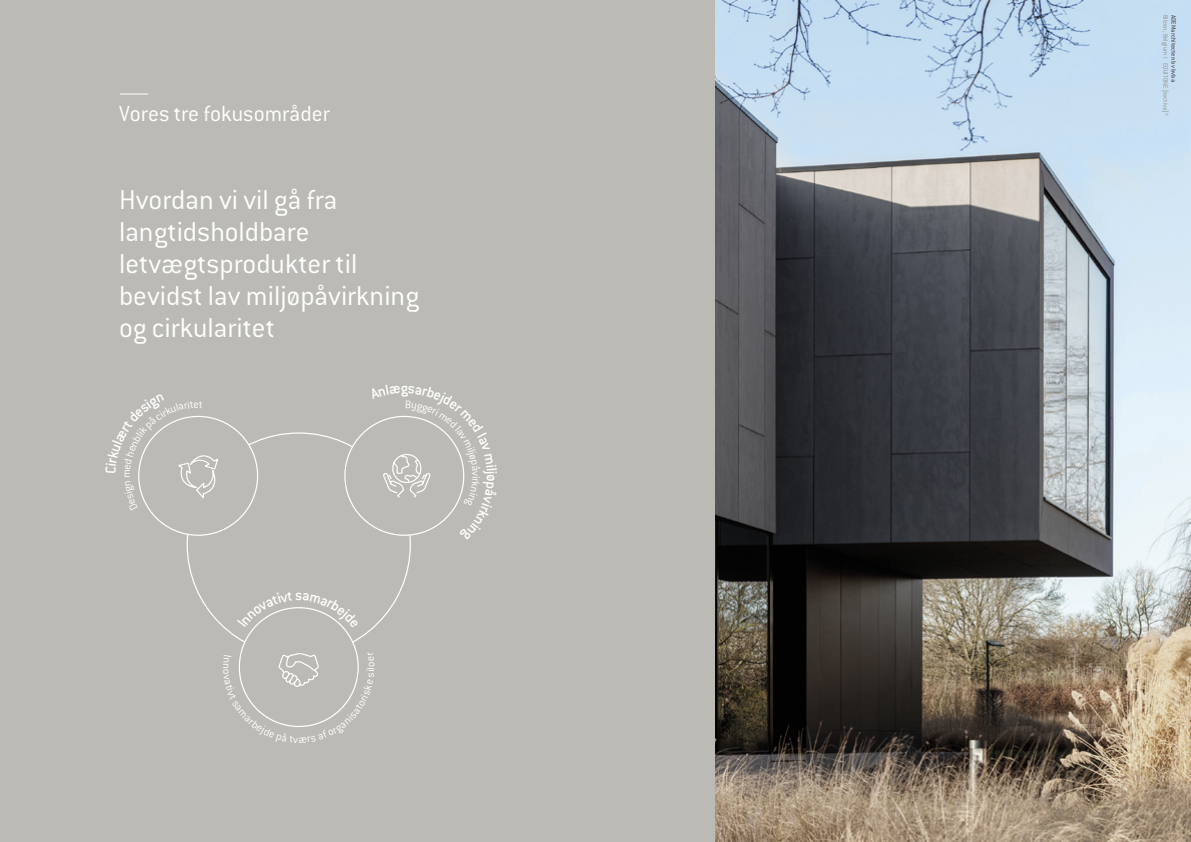
<style>
.page{position:relative;width:1191px;height:842px;background:#fff}
.page>*{position:absolute;margin:0;border:0;box-sizing:border-box;transform-origin:0 0}
.t1{font:300 30px/32px "ITC Conduit LTCE";color:#fff}
.t2{font:300 24px "ITC Conduit LTCE";color:#fff}
.t3{font:300 7px "ITC Conduit LTCE";color:#909188}
.t4{font:500 7px "ITC Conduit LTCE";color:#54565b}
.t5{font:300 4.1px "ITC Conduit LTCE";color:#909188}
</style>
<div class="page">
<img style="left:714px;top:0;width:477px;height:842px">
<div style="left:0;top:0;width:714px;height:842px;background:#bbbab4"></div>
<svg style="left:120px;top:94px;width:28px;height:1px"></svg>
<svg style="left:238px;top:649px;width:121px;height:78px"></svg>
<svg style="left:253px;top:607px;width:91px;height:21px"></svg>
<svg style="left:138px;top:415px;width:85px;height:96px"></svg>
<svg style="left:369px;top:415px;width:96px;height:125px"></svg>
<p class="t2" style="left:119px;top:100px;width:212px">Vores tre fokusområder</p>
<p class="t1" style="left:119px;top:184px;width:301px">Hvordan vi vil gå fra langtidsholdbare letvægtsprodukter til bevidst lav miljøpåvirkning og cirkularitet</p>
<p class="t3" style="left:1169px;top:15px;width:100px;rotate:90deg">Bilzen, Belgium I EQUITONE [tectiva]</p>
<p class="t4" style="left:1177px;top:15px;width:69px;rotate:90deg">ADEMarchitecten bv bvba</p>
<p class="t5" style="left:1169px;top:113px;width:4px;rotate:90deg">©</p>
</div>
